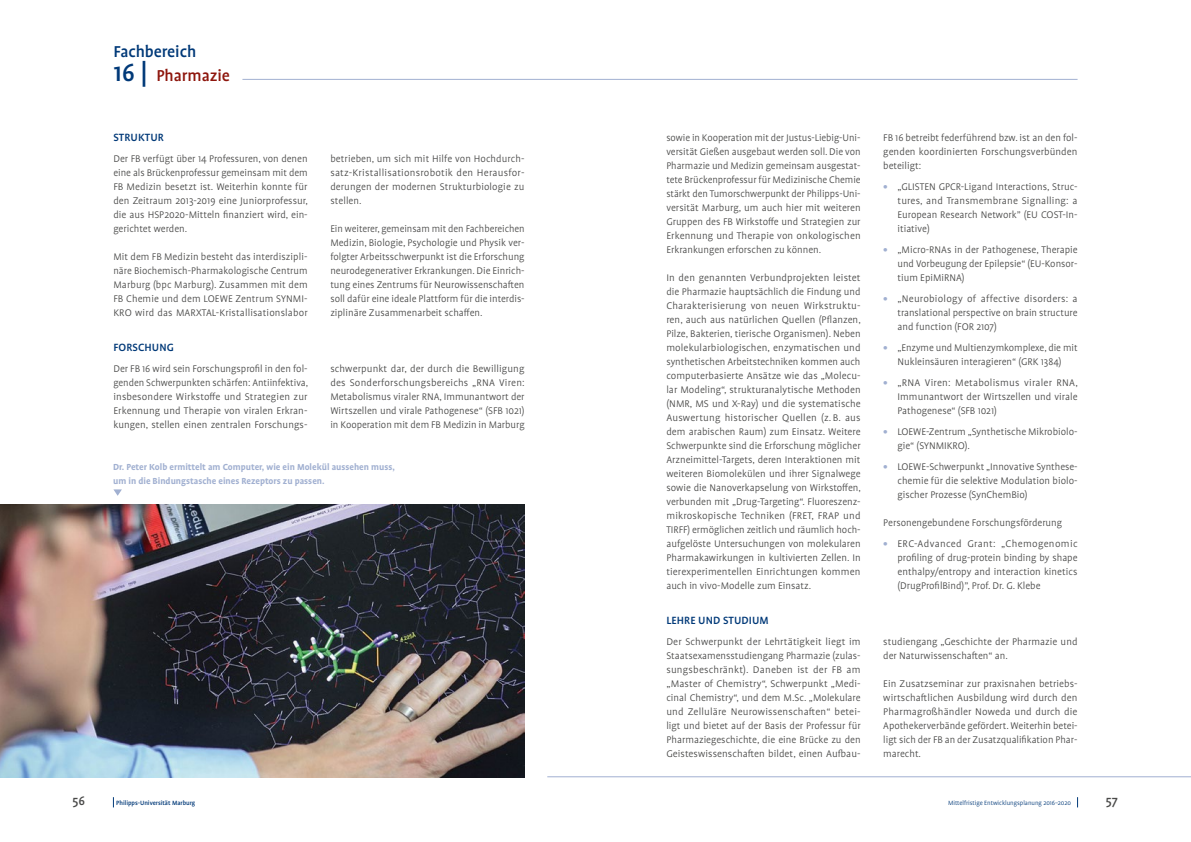
<style>
.page{position:relative;width:1191px;height:842px;background:#fff}
.page>*{position:absolute;margin:0;border:0;box-sizing:border-box;transform-origin:0 0}
.t1{font:500 18px/24px "Profile Pro";letter-spacing:-.005em;color:#003978}
.t2{font:500 14px "Profile Pro";color:#494948}
.t3{font:500 12px "Profile Pro";letter-spacing:.01em;color:#003978}
.t4{font:300 11px/14px "Profile Pro";color:#494948;text-align:justify}
.t5{font:700 10px/14px "Profile Pro";color:#a1b0d1}
.t6{font:300 7px "Profile Pro";letter-spacing:-.005em;color:#003978}
.t7{font:500 7px "Profile Pro";letter-spacing:-.005em;color:#003978}
.s1{font-size:28px}
.s2{color:#8e160d}
.s3{font-weight:700;color:#a1b0d1}
</style>
<div class="page">
<img style="left:0;top:505px;width:524px;height:273px">
<svg style="left:113px;top:489px;width:9px;height:7px"></svg>
<hr style="left:547px;top:776px;width:644px;height:1px;background:#a1b0d1">
<hr style="left:242px;top:79px;width:835px;height:1px;background:#a1b0d1">
<h1 class="t1" style="left:113px;top:40px;width:118px">Fachbereich<br><span class="s1">16 |</span> <span class="s2">Pharmazie</span></h1>
<p class="t3" style="left:113px;top:130px;width:52px">STRUKTUR</p>
<p class="t4" style="left:113px;top:152px;width:196px">Der FB verfügt über 14 Professuren, von denen eine als Brückenprofessur gemeinsam mit dem FB Medizin besetzt ist. Weiterhin konnte für den Zeitraum 2013-2019 eine Juniorprofessur, die aus HSP2020-Mitteln finanziert wird, ein&shy;gerichtet werden.</p>
<p class="t4" style="left:113px;top:250px;width:196px">Mit dem FB Medizin besteht das interdiszipli&shy;näre Biochemisch-Pharmakologische Centrum Marburg (bpc Marburg). Zusammen mit dem FB Chemie und dem LOEWE Zentrum SYNMI-KRO wird das MARXTAL-Kristallisationslabor</p>
<p class="t4" style="left:330px;top:152px;width:196px">betrieben, um sich mit Hilfe von Hochdurch&shy;satz-Kristallisationsrobotik den Herausfor&shy;derungen der modernen Strukturbiologie zu stellen.</p>
<p class="t4" style="left:330px;top:222px;width:196px">Ein weiterer, gemeinsam mit den Fachbereichen Medizin, Biologie, Psychologie und Physik ver&shy;folgter Arbeitsschwerpunkt ist die Erforschung neurodegenerativer Erkrankungen. Die Einrich&shy;tung eines Zentrums für Neurowissenschaften soll dafür eine ideale Plattform für die interdis&shy;ziplinäre Zusammenarbeit schaffen.</p>
<p class="t3" style="left:113px;top:340px;width:62px">FORSCHUNG</p>
<p class="t4" style="left:113px;top:362px;width:196px">Der FB 16 wird sein Forschungsprofil in den fol&shy;genden Schwerpunkten schärfen: Antiinfektiva, insbesondere Wirkstoffe und Strategien zur Erkennung und Therapie von viralen Erkran&shy;kungen, stellen einen zentralen Forschungs-</p>
<p class="t4" style="left:330px;top:362px;width:196px">schwerpunkt dar, der durch die Bewilligung des Sonderforschungsbereichs „RNA Viren:<br>Metabolismus viraler RNA, Immunantwort der Wirtszellen und virale Pathogenese“ (SFB 1021) in Kooperation mit dem FB Medizin in Marburg</p>
<p class="t5" style="left:113px;top:460px;width:283px">Dr. Peter Kolb ermittelt am Computer, wie ein Molekül aussehen muss, um in die Bindungstasche eines Rezeptors zu passen.</p>
<p class="t4" style="left:666px;top:131px;width:196px">sowie in Kooperation mit der Justus-Liebig-Uni&shy;versität Gießen ausgebaut werden soll. Die von Pharmazie und Medizin gemeinsam ausgestat&shy;tete Brückenprofessur für Medizinische Chemie stärkt den Tumorschwerpunkt der Philipps-Uni&shy;versität Marburg, um auch hier mit weiteren Gruppen des FB Wirkstoffe und Strategien zur Erkennung und Therapie von onkologischen Erkrankungen erforschen zu können.</p>
<p class="t4" style="left:666px;top:271px;width:196px">In den genannten Verbundprojekten leistet die Pharmazie hauptsächlich die Findung und Charakterisierung von neuen Wirkstruktu&shy;ren, auch aus natürlichen Quellen (Pflanzen, Pilze, Bakterien, tierische Organismen). Neben molekularbiologischen, enzymatischen und synthetischen Arbeitstechniken kommen auch computerbasierte Ansätze wie das „Molecu&shy;lar Modeling“, strukturanalytische Methoden (NMR, MS und X-Ray) und die systematische Auswertung historischer Quellen (z.B. aus dem arabischen Raum) zum Einsatz. Weitere Schwerpunkte sind die Erforschung möglicher Arzneimittel-Targets, deren Interaktionen mit weiteren Biomolekülen und ihrer Signalwege sowie die Nanoverkapselung von Wirkstoffen, verbunden mit „Drug-Targeting“. Fluoreszenz&shy;mikroskopische Techniken (FRET, FRAP und TIRFF) ermöglichen zeitlich und räumlich hoch&shy;aufgelöste Untersuchungen von molekularen Pharmakawirkungen in kultivierten Zellen. In tierexperimentellen Einrichtungen kommen auch in vivo-Modelle zum Einsatz.</p>
<p class="t4" style="left:883px;top:131px;width:196px">FB 16 betreibt federführend bzw. ist an den fol&shy;genden koordinierten Forschungsverbünden beteiligt:</p>
<p class="t4" style="left:897px;top:180px;width:182px;text-indent:-14px"><span class="s3">•</span> „GLISTEN GPCR-Ligand Interactions, Struc&shy;tures, and Transmembrane Signalling: a European Research Network” (EU COST-In&shy;itiative)</p>
<p class="t4" style="left:897px;top:243px;width:182px;text-indent:-14px"><span class="s3">•</span> „Micro-RNAs in der Pathogenese, Therapie und Vorbeugung der Epilepsie“ (EU-Konsor&shy;tium EpiMiRNA)</p>
<p class="t4" style="left:897px;top:292px;width:182px;text-indent:-14px"><span class="s3">•</span> „Neurobiology of affective disorders: a translational perspective on brain structure and function (FOR 2107)</p>
<p class="t4" style="left:883px;top:341px;width:196px;text-align:center"><span class="s3">•</span> „Enzyme und Multienzymkomplexe, die mit<br>Nukleinsäuren interagieren“ (GRK 1384)</p>
<p class="t4" style="left:897px;top:376px;width:182px;text-indent:-14px"><span class="s3">•</span> „RNA Viren: Metabolismus viraler RNA, Immunantwort der Wirtszellen und virale Pathogenese“ (SFB 1021)</p>
<p class="t4" style="left:897px;top:425px;width:182px;text-indent:-14px"><span class="s3">•</span> LOEWE-Zentrum „Synthetische Mikrobiolo&shy;gie“ (SYNMIKRO).</p>
<p class="t4" style="left:897px;top:460px;width:182px;text-indent:-14px"><span class="s3">•</span> LOEWE-Schwerpunkt „Innovative Synthese&shy;chemie für die selektive Modulation biolo&shy;gischer Prozesse (SynChemBio)</p>
<p class="t4" style="left:883px;top:516px;width:180px">Personengebundene Forschungsförderung</p>
<p class="t4" style="left:897px;top:537px;width:182px;text-indent:-14px"><span class="s3">•</span> ERC-Advanced Grant: „Chemogenomic profiling of drug-protein binding by shape enthalpy/entropy and interaction kinetics (DrugProfilBind)”, Prof. Dr. G. Klebe</p>
<p class="t3" style="left:666px;top:613px;width:104px">LEHRE UND STUDIUM</p>
<p class="t4" style="left:666px;top:635px;width:196px">Der Schwerpunkt der Lehrtätigkeit liegt im Staatsexamensstudiengang Pharmazie (zulas&shy;sungsbeschränkt). Daneben ist der FB am „Master of Chemistry“, Schwerpunkt „Medi&shy;cinal Chemistry“, und dem M.Sc. „Molekulare und Zelluläre Neurowissenschaften“ betei&shy;ligt und bietet auf der Basis der Professur für Pharmaziegeschichte, die eine Brücke zu den Geisteswissenschaften bildet, einen Aufbau-</p>
<p class="t4" style="left:883px;top:635px;width:196px">studiengang „Geschichte der Pharmazie und der Naturwissenschaften“ an.</p>
<p class="t4" style="left:883px;top:677px;width:196px">Ein Zusatzseminar zur praxisnahen betriebs&shy;wirtschaftlichen Ausbildung wird durch den Pharmagroßhändler Noweda und durch die Apothekerverbände gefördert. Weiterhin betei&shy;ligt sich der FB an der Zusatzqualifikation Phar&shy;marecht.</p>
<p class="t2" style="left:73px;top:792px;width:14px">56</p>
<p class="t7" style="left:116px;top:799px;width:81px">Philipps-Universität Marburg</p>
<p class="t6" style="left:948px;top:799px;width:124px">Mittelfristige Entwicklungsplanung 2016–2020</p>
<p class="t2" style="left:1106px;top:792px;width:13px">57</p>
</div>
